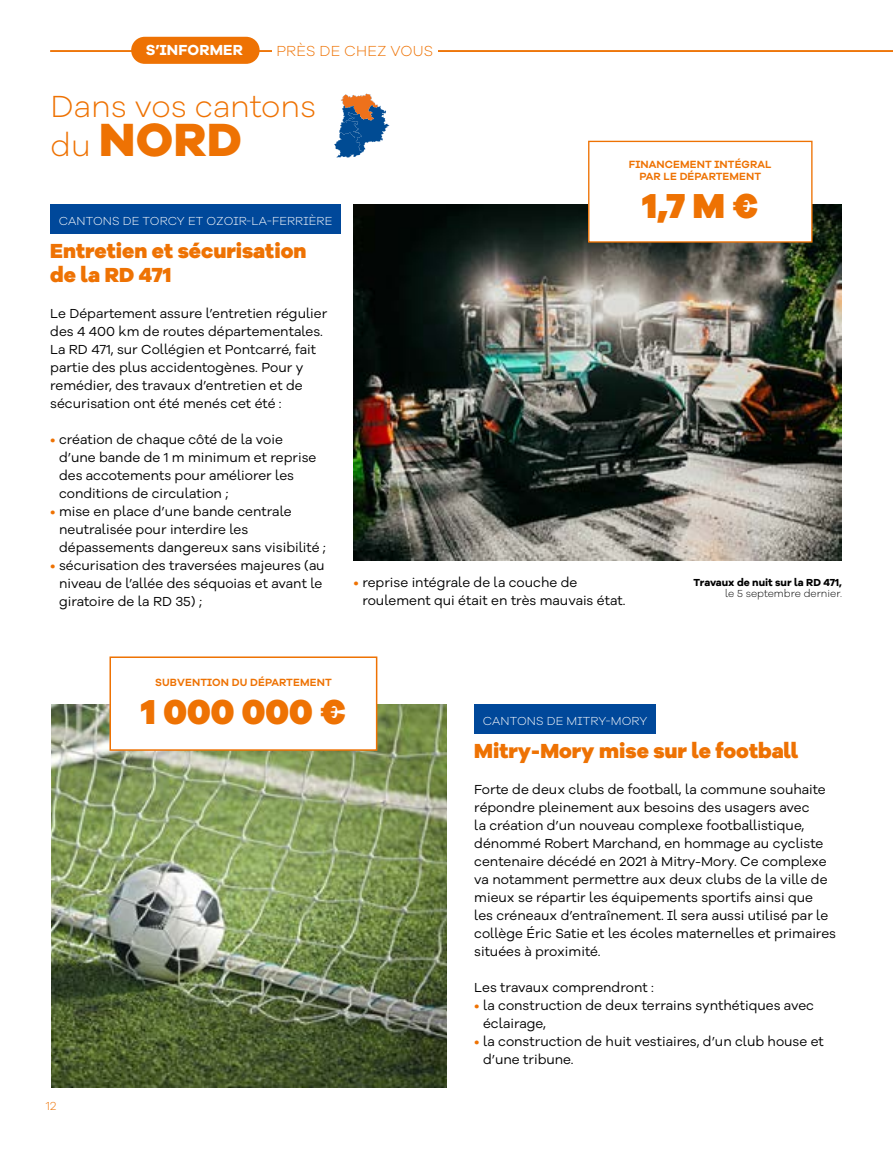
<style>
.page{position:relative;width:893px;height:1149px;background:#fff}
.page>*{position:absolute;margin:0;border:0;box-sizing:border-box;transform-origin:0 0}
.t1{font:800 48px "Galano Grotesque Alt";color:#ee7203}
.t2{font:900 35.7px "Galano Grotesque Alt";color:#ee7203}
.t3{font:300 31.5px "Galano Grotesque Alt";color:#ee7203}
.t4{font:800 21px/24px "Galano Grotesque Alt";color:#ee7203}
.t5{font:300 15px "Galano Grotesque Alt";letter-spacing:.01em;color:#ee7203}
.t6{font:700 15px "Galano Grotesque Alt";letter-spacing:.01em;color:#fff}
.t7{font:13.5px/18px "Galano Grotesque Alt";color:#000}
.t8{font:300 12px "Galano Grotesque Alt";letter-spacing:.01em;color:#fff}
.t9{font:300 12px "Galano Grotesque Alt";color:#ee7203}
.t10{font:600 10.8px/12.1px "Galano Grotesque Alt";letter-spacing:.01em;color:#ee7203;text-align:center}
.t11{font:700 10.5px "Galano Grotesque Alt";color:#000}
.t12{font:300 10.5px "Galano Grotesque Alt";color:#000}
.s1{font-weight:300;font-size:31.5px}
.s2{color:#ee7203}
</style>
<div class="page">
<hr style="left:50px;top:50px;width:843px;height:2px;background:#ee7203">
<div style="left:131px;top:37px;width:129px;height:27px;background:#ee7203;border-radius:14px"></div>
<div style="left:272px;top:42px;width:165px;height:18px;background:#fff"></div>
<div style="left:50px;top:204px;width:291px;height:29px;background:#00489a"></div>
<img style="left:51px;top:704px;width:395px;height:382px">
<div style="left:110px;top:657px;width:267px;height:92px;background:#fff"></div>
<div style="left:109px;top:656px;width:268px;height:94px;border:2px solid #ee7203"></div>
<div style="left:474px;top:704px;width:182px;height:29px;background:#00489a"></div>
<svg style="left:334px;top:93px;width:55px;height:65px"></svg>
<img style="left:353px;top:204px;width:489px;height:356px">
<div style="left:589px;top:141px;width:223px;height:101px;background:#fff"></div>
<div style="left:588px;top:141px;width:224px;height:101px;border:1px solid #ee7203"></div>
<p class="t6" style="left:146px;top:40px;width:99px">S’INFORMER</p>
<p class="t5" style="left:276px;top:41px;width:158px">PRÈS DE CHEZ VOUS</p>
<h3 class="t3" style="left:51px;top:85px;width:267px">Dans vos cantons</h3>
<h1 class="t1" style="left:51px;top:108px;width:193px"><span class="s1">du</span> NORD</h1>
<p class="t8" style="left:59px;top:213px;width:275px">CANTONS DE TORCY ET OZOIR-LA-FERRIÈRE</p>
<h3 class="t4" style="left:50px;top:237px;width:258px">Entretien et sécurisation de la RD 471</h3>
<p class="t7" style="left:50px;top:303px;width:279px">Le Département assure l’entretien régulier des 4 400 km de routes départementales.<br>La RD 471, sur Collégien et Pontcarré, fait partie des plus accidentogènes. Pour y remédier, des travaux d’entretien et de sécurisation ont été menés cet été :</p>
<p class="t7" style="left:59px;top:429px;width:259px;text-indent:-9px"><span class="s2">•</span> création de chaque côté de la voie d’une bande de 1 m minimum et reprise des accotements pour améliorer les conditions de circulation ;</p>
<p class="t7" style="left:59px;top:501px;width:269px;text-indent:-9px"><span class="s2">•</span> mise en place d’une bande centrale neutralisée pour interdire les dépassements dangereux sans visibilité ;</p>
<p class="t7" style="left:59px;top:555px;width:267px;text-indent:-9px"><span class="s2">•</span> sécurisation des traversées majeures (au niveau de l’allée des séquoias et avant le giratoire de la RD 35) ;</p>
<p class="t10" style="left:629px;top:158px;width:144px">FINANCEMENT INTÉGRAL<br>PAR LE DÉPARTEMENT</p>
<h2 class="t2" style="left:642px;top:183px;width:118px">1,7 M €</h2>
<p class="t7" style="left:362px;top:573px;width:265px;text-indent:-9px"><span class="s2">•</span> reprise intégrale de la couche de roulement qui était en très mauvais état.</p>
<p class="t11" style="left:693px;top:575px;width:150px">Travaux de nuit sur la RD 471,</p>
<p class="t12" style="left:725px;top:586px;width:118px">le 5 septembre dernier.</p>
<p class="t10" style="left:155px;top:675px;width:178px">SUBVENTION DU DÉPARTEMENT</p>
<h2 class="t2" style="left:141px;top:688px;width:207px">1 000 000 €</h2>
<p class="t9" style="left:46px;top:1097px;width:12px">12</p>
<p class="t8" style="left:483px;top:713px;width:166px">CANTONS DE MITRY-MORY</p>
<h3 class="t4" style="left:474px;top:737px;width:326px">Mitry-Mory mise sur le football</h3>
<p class="t7" style="left:474px;top:779px;width:363px">Forte de deux clubs de football, la commune souhaite répondre pleinement aux besoins des usagers avec<br>la création d’un nouveau complexe footballistique, dénommé Robert Marchand, en hommage au cycliste centenaire décédé en 2021 à Mitry-Mory. Ce complexe va notamment permettre aux deux clubs de la ville de mieux se répartir les équipements sportifs ainsi que<br>les créneaux d’entraînement. Il sera aussi utilisé par le collège Éric Satie et les écoles maternelles et primaires situées à proximité.</p>
<p class="t7" style="left:474px;top:977px;width:181px">Les travaux comprendront :</p>
<p class="t7" style="left:483px;top:995px;width:332px;text-indent:-9px"><span class="s2">•</span> la construction de deux terrains synthétiques avec éclairage,</p>
<p class="t7" style="left:483px;top:1031px;width:342px;text-indent:-9px"><span class="s2">•</span> la construction de huit vestiaires, d’un club house et d’une tribune.</p>
</div>
